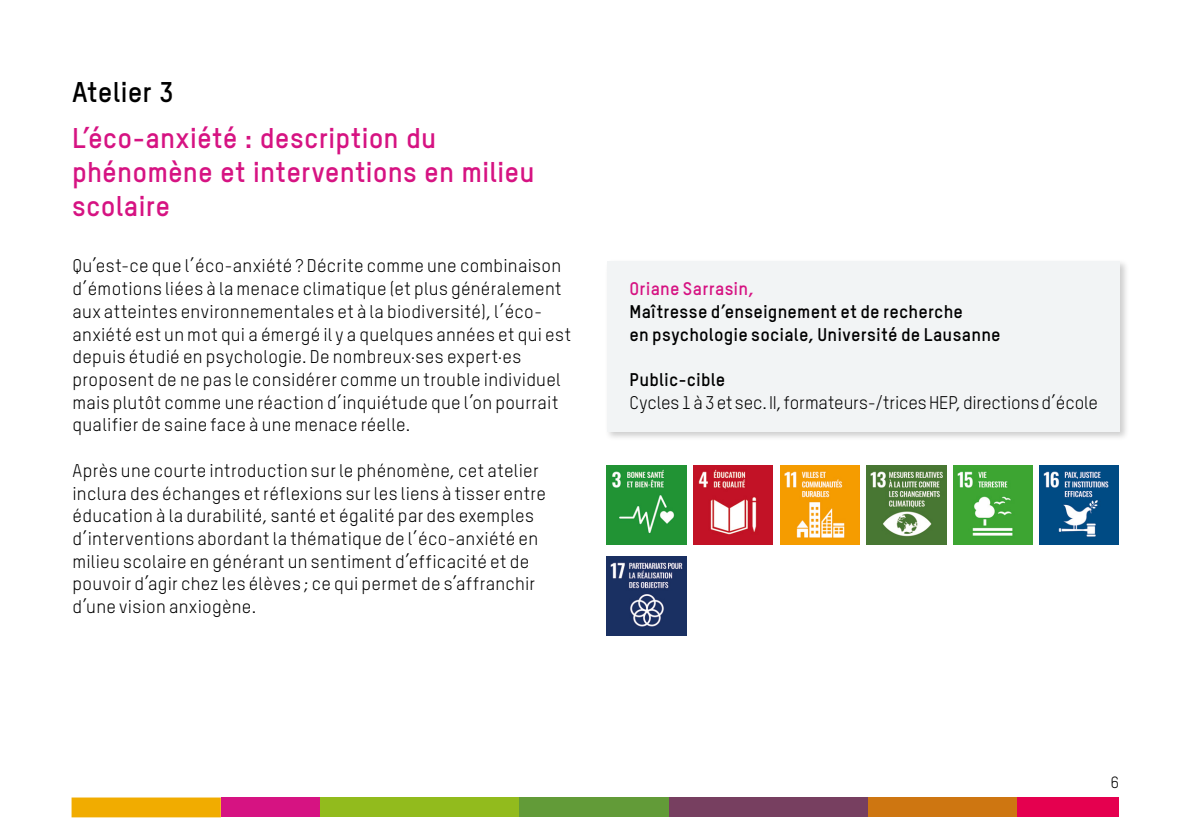
<style>
.page{position:relative;width:1191px;height:840px;background:#fff}
.page>*{position:absolute;margin:0;border:0;box-sizing:border-box;transform-origin:0 0}
.t1{font:700 28px/34px "TSTARPRO";letter-spacing:.005em;color:#d61382}
.t2{font:700 28px "TSTARPRO";letter-spacing:.005em;color:#000}
.t3{font:18px/22.6px "TSTARPRO";letter-spacing:.015em;color:#000}
.t4{font:700 18px/22.6px "TSTARPRO";letter-spacing:.01em;color:#000}
.t5{font:18px "TSTARPRO";letter-spacing:-.005em;color:#000}
.t6{font:700 18px "TSTARPRO";letter-spacing:.01em;color:#d61382}
.t7{font:16px "TSTARPRO";color:#000}
</style>
<div class="page">
<div style="left:72px;top:797px;width:149px;height:19px;background:#f1ac00"></div>
<div style="left:221px;top:797px;width:100px;height:19px;background:#d61382"></div>
<div style="left:320px;top:797px;width:200px;height:19px;background:#92bb1d"></div>
<div style="left:519px;top:797px;width:150px;height:19px;background:#629b38"></div>
<div style="left:669px;top:797px;width:199px;height:19px;background:#773f60"></div>
<div style="left:868px;top:797px;width:149px;height:19px;background:#ce7611"></div>
<div style="left:1017px;top:797px;width:102px;height:19px;background:#e5004f"></div>
<img style="left:607px;top:465px;width:79px;height:79px">
<img style="left:693px;top:465px;width:80px;height:79px">
<img style="left:866px;top:465px;width:80px;height:79px">
<img style="left:780px;top:465px;width:79px;height:79px">
<img style="left:1039px;top:465px;width:80px;height:79px">
<img style="left:953px;top:465px;width:79px;height:79px">
<img style="left:607px;top:556px;width:79px;height:79px">
<div style="left:604px;top:259px;width:525px;height:182px;background:#000;opacity:.2"></div>
<div style="left:607px;top:261px;width:512px;height:170px;background:#f2f4f5"></div>
<h1 class="t2" style="left:72px;top:74px;width:103px">Atelier 3</h1>
<h1 class="t1" style="left:72px;top:120px;width:464px">L’éco-anxiété : description du phénomène et interventions en milieu scolaire</h1>
<p class="t3" style="left:72px;top:254px;width:500px">Qu’est-ce que l’éco-anxiété ? Décrite comme une combinaison d’émotions liées à la menace climatique (et plus généralement aux atteintes environnementales et à la biodiversité), l’éco&shy;anxiété est un mot qui a émergé il y a quelques années et qui est depuis étudié en psychologie. De nombreux·ses expert·es proposent de ne pas le considérer comme un trouble individuel mais plutôt comme une réaction d’inquiétude que l’on pourrait qualifier de saine face à une menace réelle.</p>
<p class="t3" style="left:72px;top:458px;width:475px">Après une courte introduction sur le phénomène, cet atelier inclura des échanges et réflexions sur les liens à tisser entre éducation à la durabilité, santé et égalité par des exemples d’interventions abordant la thématique de l’éco-anxiété en milieu scolaire en générant un sentiment d’efficacité et de pouvoir d’agir chez les élèves ; ce qui permet de s’affranchir d’une vision anxiogène.</p>
<p class="t6" style="left:629px;top:277px;width:126px">Oriane Sarrasin,</p>
<p class="t4" style="left:629px;top:299px;width:373px">Maîtresse d’enseignement et de recherche<br>en psychologie sociale, Université de Lausanne</p>
<p class="t4" style="left:629px;top:367px;width:97px">Public-cible</p>
<p class="t5" style="left:629px;top:391px;width:470px">Cycles 1 à 3 et sec. II, formateurs-/trices HEP, directions d’école</p>
<p class="t7" style="left:1110px;top:771px;width:10px">6</p>
</div>
